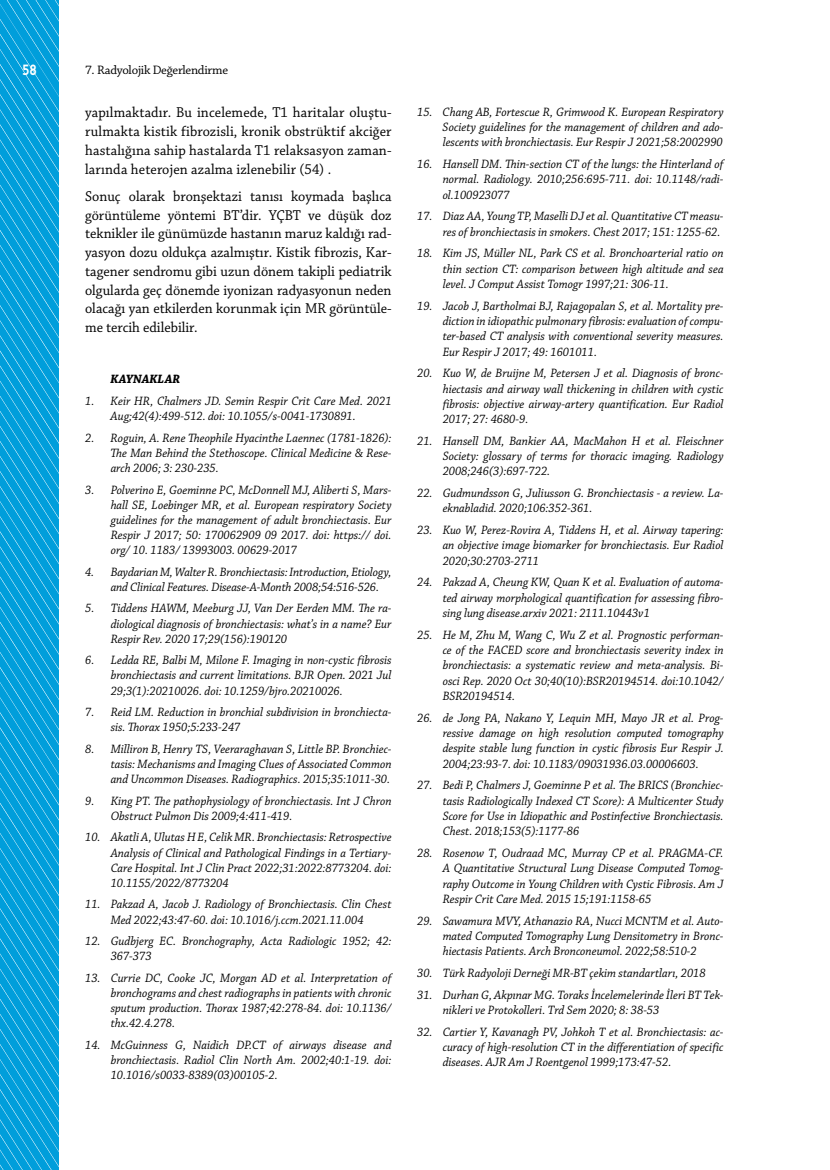
<style>
.page{position:relative;width:830px;height:1170px;background:#fff}
.page>*{position:absolute;margin:0;border:0;box-sizing:border-box;transform-origin:0 0}
.t1{font:15px/18.8px "Chaparral Pro";letter-spacing:.005em;color:#000;text-align:justify;scale:.95 1}
.t2{font:700 15px "Alwyn OT";color:#fff;scale:.85 1}
.t3{font:12.9px "Chaparral Pro";letter-spacing:-.02em;color:#000}
.t4{font:italic 12.75px/15.3px "Chaparral Pro";color:#000;text-align:justify;scale:.95 1}
.t5{font:italic 700 12.75px "Chaparral Pro";color:#000;scale:.95 1}
</style>
<div class="page">
<svg style="left:0;top:0;width:59px;height:1169px;background:#0ea3dc"></svg>
<p class="t2" style="left:22px;top:61px;width:19px">58</p>
<p class="t3" style="left:85px;top:62px;width:144px">7. Radyolojik Değerlendirme</p>
<p class="t1" style="left:85px;top:104px;width:324px">yapılmaktadır. Bu incelemede, T1 haritalar oluştu&shy;rulmakta kistik fibrozisli, kronik obstrüktif akciğer hastalığına sahip hastalarda T1 relaksasyon zaman&shy;larında heterojen azalma izlenebilir (54) .</p>
<p class="t1" style="left:85px;top:187px;width:324px">Sonuç olarak bronşektazi tanısı koymada başlıca görüntüleme yöntemi BT’dir. YÇBT ve düşük doz teknikler ile günümüzde hastanın maruz kaldığı rad&shy;yasyon dozu oldukça azalmıştır. Kistik fibrozis, Kar&shy;tagener sendromu gibi uzun dönem takipli pediatrik olgularda geç dönemde iyonizan radyasyonun neden olacağı yan etkilerden korunmak için MR görüntüle&shy;me tercih edilebilir.</p>
<p class="t5" style="left:111px;top:372px;width:75px">KAYNAKLAR</p>
<p class="t4" style="left:111px;top:394px;width:297px;text-indent:-26px">1. Keir HR, Chalmers JD. Semin Respir Crit Care Med. 2021<br>Aug;42(4):499-512. doi: 10.1055/s-0041-1730891.</p>
<p class="t4" style="left:111px;top:430px;width:297px;text-indent:-26px">2. Roguin, A. Rene Theophile Hyacinthe Laennec (1781-1826):<br>The Man Behind the Stethoscope. Clinical Medicine &amp; Rese&shy;arch 2006; 3: 230-235.</p>
<p class="t4" style="left:111px;top:482px;width:297px;text-indent:-26px">3. Polverino E, Goeminne PC, McDonnell MJ, Aliberti S, Mars&shy;hall SE, Loebinger MR, et al. European respiratory Society guidelines for the management of adult bronchiectasis. Eur Respir J 2017; 50: 170062909 09 2017. doi: https:// doi. org/ 10. 1183/ 13993003. 00629-2017</p>
<p class="t4" style="left:111px;top:564px;width:297px;text-indent:-26px">4. Baydarian M, Walter R. Bronchiectasis: Introduction, Etiology, and Clinical Features. Disease-A-Month 2008;54:516-526.</p>
<p class="t4" style="left:111px;top:601px;width:297px;text-indent:-26px">5. Tiddens HAWM, Meeburg JJ, Van Der Eerden MM. The ra&shy;diological diagnosis of bronchiectasis: what’s in a name? Eur Respir Rev. 2020 17;29(156):190120</p>
<p class="t4" style="left:111px;top:653px;width:297px;text-indent:-26px">6. Ledda RE, Balbi M, Milone F. Imaging in non-cystic fibrosis bronchiectasis and current limitations. BJR Open. 2021 Jul 29;3(1):20210026. doi: 10.1259/bjro.20210026.</p>
<p class="t4" style="left:111px;top:705px;width:297px;text-indent:-26px">7. Reid LM. Reduction in bronchial subdivision in bronchiecta&shy;sis. Thorax 1950;5:233-247</p>
<p class="t4" style="left:111px;top:741px;width:297px;text-indent:-26px">8. Milliron B, Henry TS, Veeraraghavan S, Little BP. Bronchiec&shy;tasis: Mechanisms and Imaging Clues of Associated Common and Uncommon Diseases. Radiographics. 2015;35:1011-30.</p>
<p class="t4" style="left:111px;top:793px;width:297px;text-indent:-26px">9. King PT. The pathophysiology of bronchiectasis. Int J Chron<br>Obstruct Pulmon Dis 2009;4:411-419.</p>
<p class="t4" style="left:111px;top:830px;width:297px;text-indent:-26px">10. Akatli A, Ulutas H E, Celik MR. Bronchiectasis: Retrospective Analysis of Clinical and Pathological Findings in a Tertiary-Care Hospital. Int J Clin Pract 2022;31:2022:8773204. doi:<br>10.1155/2022/8773204</p>
<p class="t4" style="left:85px;top:897px;width:324px;text-align:center">11. Pakzad A, Jacob J. Radiology of Bronchiectasis. Clin Chest<br>Med 2022;43:47-60. doi: 10.1016/j.ccm.2021.11.004</p>
<p class="t4" style="left:111px;top:933px;width:297px;text-indent:-26px">12. Gudbjerg EC. Bronchography, Acta Radiologic 1952; 42:<br>367-373</p>
<p class="t4" style="left:111px;top:970px;width:297px;text-indent:-26px">13. Currie DC, Cooke JC, Morgan AD et al. Interpretation of bronchograms and chest radiographs in patients with chronic sputum production. Thorax 1987;42:278-84. doi: 10.1136/ thx.42.4.278.</p>
<p class="t4" style="left:111px;top:1037px;width:297px;text-indent:-26px">14. McGuinness G, Naidich DP.CT of airways disease and bronchiectasis. Radiol Clin North Am. 2002;40:1-19. doi:<br>10.1016/s0033-8389(03)00105-2.</p>
<p class="t4" style="left:442px;top:104px;width:297px;text-indent:-26px">15. Chang AB, Fortescue R, Grimwood K. European Respiratory Society guidelines for the management of children and ado&shy;lescents with bronchiectasis. Eur Respir J 2021;58:2002990</p>
<p class="t4" style="left:442px;top:157px;width:297px;text-indent:-26px">16. Hansell DM. Thin-section CT of the lungs: the Hinterland of normal. Radiology. 2010;256:695-711. doi: 10.1148/radi&shy;ol.100923077</p>
<p class="t4" style="left:417px;top:209px;width:324px;text-align:right">17. Diaz AA, Young TP, Maselli DJ et al. Quantitative CT measu&shy;res of bronchiectasis in smokers. Chest 2017; 151: 1255-62.</p>
<p class="t4" style="left:442px;top:246px;width:297px;text-indent:-26px">18. Kim JS, Müller NL, Park CS et al. Bronchoarterial ratio on thin section CT: comparison between high altitude and sea level. J Comput Assist Tomogr 1997;21: 306-11.</p>
<p class="t4" style="left:442px;top:298px;width:297px;text-indent:-26px">19. Jacob J, Bartholmai BJ, Rajagopalan S, et al. Mortality pre&shy;diction in idiopathic pulmonary fibrosis: evaluation of compu&shy;ter-based CT analysis with conventional severity measures.<br>Eur Respir J 2017; 49: 1601011.</p>
<p class="t4" style="left:442px;top:366px;width:297px;text-indent:-26px">20. Kuo W, de Bruijne M, Petersen J et al. Diagnosis of bronc&shy;hiectasis and airway wall thickening in children with cystic fibrosis: objective airway-artery quantification. Eur Radiol 2017; 27: 4680-9.</p>
<p class="t4" style="left:442px;top:433px;width:297px;text-indent:-26px">21. Hansell DM, Bankier AA, MacMahon H et al. Fleischner Society: glossary of terms for thoracic imaging. Radiology 2008;246(3):697-722.</p>
<p class="t4" style="left:442px;top:486px;width:297px;text-indent:-26px">22. Gudmundsson G, Juliusson G. Bronchiectasis - a review. La&shy;eknabladid. 2020;106:352-361.</p>
<p class="t4" style="left:442px;top:523px;width:297px;text-indent:-26px">23. Kuo W, Perez-Rovira A, Tiddens H, et al. Airway tapering: an objective image biomarker for bronchiectasis. Eur Radiol 2020;30:2703-2711</p>
<p class="t4" style="left:442px;top:575px;width:297px;text-indent:-26px">24. Pakzad A, Cheung KW, Quan K et al. Evaluation of automa&shy;ted airway morphological quantification for assessing fibro&shy;sing lung disease.arxiv 2021: 2111.10443v1</p>
<p class="t4" style="left:442px;top:627px;width:297px;text-indent:-26px">25. He M, Zhu M, Wang C, Wu Z et al. Prognostic performan&shy;ce of the FACED score and bronchiectasis severity index in bronchiectasis: a systematic review and meta-analysis. Bi&shy;osci Rep. 2020 Oct 30;40(10):BSR20194514. doi:10.1042/ BSR20194514.</p>
<p class="t4" style="left:442px;top:710px;width:297px;text-indent:-26px">26. de Jong PA, Nakano Y, Lequin MH, Mayo JR et al. Prog&shy;ressive damage on high resolution computed tomography despite stable lung function in cystic fibrosis Eur Respir J.<br>2004;23:93-7. doi: 10.1183/09031936.03.00006603.</p>
<p class="t4" style="left:442px;top:778px;width:297px;text-indent:-26px">27. Bedi P, Chalmers J, Goeminne P et al. The BRICS (Bronchiec&shy;tasis Radiologically Indexed CT Score): A Multicenter Study Score for Use in Idiopathic and Postinfective Bronchiectasis.<br>Chest. 2018;153(5):1177-86</p>
<p class="t4" style="left:442px;top:845px;width:297px;text-indent:-26px">28. Rosenow T, Oudraad MC, Murray CP et al. PRAGMA-CF.<br>A Quantitative Structural Lung Disease Computed Tomog&shy;raphy Outcome in Young Children with Cystic Fibrosis. Am J Respir Crit Care Med. 2015 15;191:1158-65</p>
<p class="t4" style="left:442px;top:913px;width:297px;text-indent:-26px">29. Sawamura MVY, Athanazio RA, Nucci MCNTM et al. Auto&shy;mated Computed Tomography Lung Densitometry in Bronc&shy;hiectasis Patients. Arch Bronconeumol. 2022;58:510-2</p>
<p class="t4" style="left:417px;top:965px;width:305px">30. Türk Radyoloji Derneği MR-BT çekim standartları, 2018</p>
<p class="t4" style="left:442px;top:987px;width:297px;text-indent:-26px">31. Durhan G, Akpınar MG. Toraks İncelemelerinde İleri BT Tek&shy;nikleri ve Protokolleri. Trd Sem 2020; 8: 38-53</p>
<p class="t4" style="left:442px;top:1024px;width:297px;text-indent:-26px">32. Cartier Y, Kavanagh PV, Johkoh T et al. Bronchiectasis: ac&shy;curacy of high-resolution CT in the differentiation of specific diseases. AJR Am J Roentgenol 1999;173:47-52.</p>
</div>
